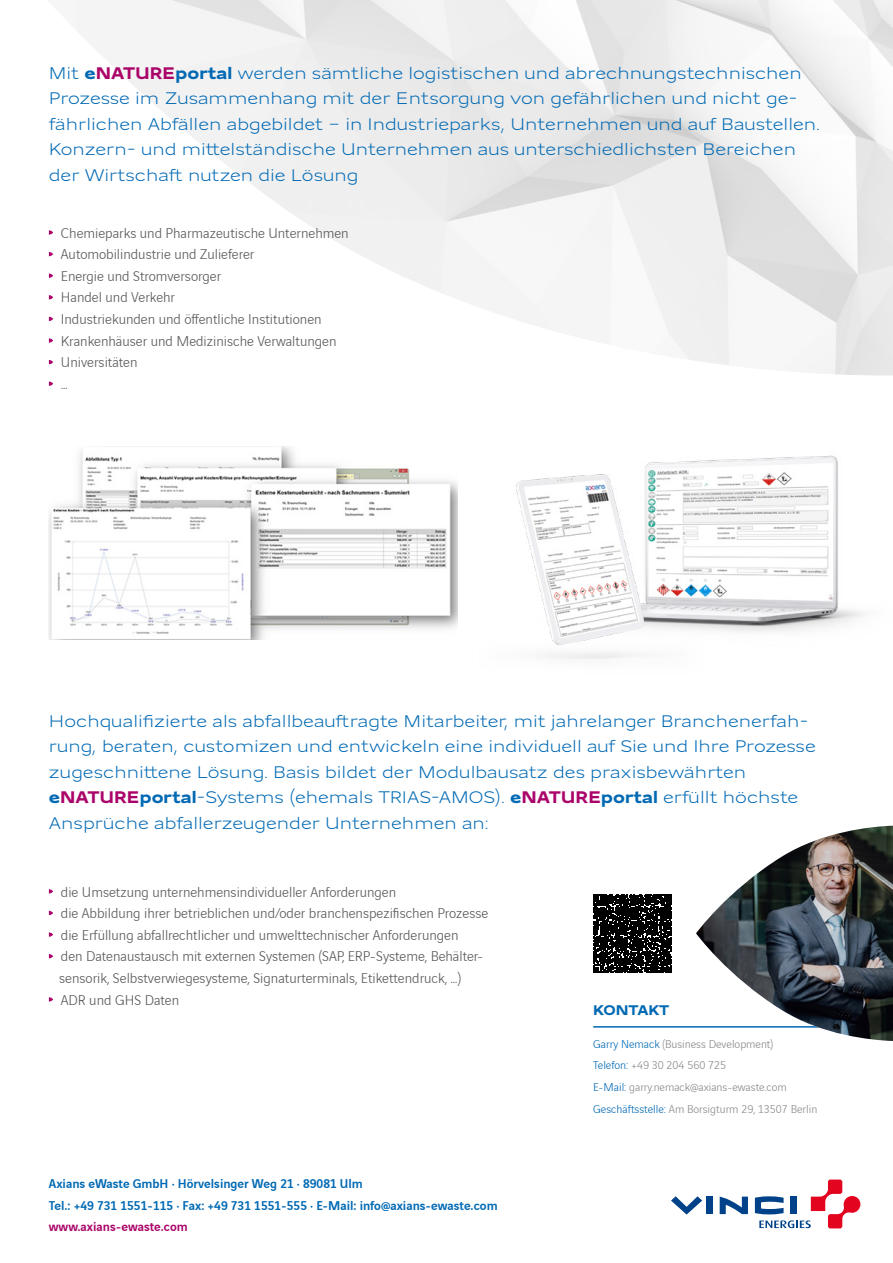
<style>
.page{position:relative;width:893px;height:1263px;background:#fff}
.page>*{position:absolute;margin:0;border:0;box-sizing:border-box;transform-origin:0 0}
.t1{font:300 18px/25.5px "Vinci Sans Expanded";color:#0069b4}
.t2{font:300 15px/21.6px "Vinci Sans";color:#575756}
.t3{font:700 15px "Vinci Sans Expanded";letter-spacing:-.01em;color:#0069b4}
.t4{font:500 13.5px/21.6px "Vinci Sans";color:#0069b4}
.t5{font:500 13.5px "Vinci Sans";color:#aa0469}
.t6{font:300 12px/21.6px "Vinci Sans";color:#878787}
.s1{font-weight:700}
.s2{font-weight:700;color:#aa0469}
.s3{color:#0069b4}
</style>
<div class="page">
<svg style="left:49px;top:889px;width:4px;height:4px"></svg>
<svg style="left:49px;top:911px;width:4px;height:4px"></svg>
<svg style="left:49px;top:932px;width:4px;height:5px"></svg>
<svg style="left:49px;top:954px;width:4px;height:4px"></svg>
<svg style="left:49px;top:997px;width:4px;height:4px"></svg>
<img style="left:77px;top:0;width:816px;height:359px">
<div style="left:706px;top:1196px;width:7px;height:18px;background:#004289"></div>
<svg style="left:720px;top:1196px;width:28px;height:18px"></svg>
<svg style="left:671px;top:1196px;width:31px;height:18px"></svg>
<svg style="left:755px;top:1179px;width:105px;height:49px"></svg>
<hr style="left:593px;top:1026px;width:226px;height:2px;background:#0069b4">
<img style="left:696px;top:826px;width:197px;height:215px">
<svg style="left:49px;top:230px;width:4px;height:5px"></svg>
<svg style="left:49px;top:252px;width:4px;height:4px"></svg>
<svg style="left:49px;top:273px;width:4px;height:5px"></svg>
<svg style="left:49px;top:295px;width:4px;height:4px"></svg>
<svg style="left:49px;top:317px;width:4px;height:4px"></svg>
<svg style="left:49px;top:338px;width:4px;height:5px"></svg>
<svg style="left:49px;top:360px;width:4px;height:4px"></svg>
<svg style="left:49px;top:381px;width:4px;height:5px"></svg>
<img style="left:49px;top:446px;width:384px;height:193px">
<svg style="left:594px;top:894px;width:78px;height:78px;background:#1b1b1b"></svg>
<img style="left:433px;top:359px;width:460px;height:300px">
<p class="t1" style="left:49px;top:59px;width:773px">Mit <span class="s1">e</span><span class="s2">NATURE</span><span class="s1">portal</span> werden sämtliche logistischen und abrechnungstechnischen Prozesse im Zusammenhang mit der Entsorgung von gefährlichen und nicht ge&shy;fährlichen Abfällen abgebildet – in Industrieparks, Unternehmen und auf Baustellen.<br>Konzern- und mittelständische Unternehmen aus unterschiedlichsten Bereichen der Wirtschaft nutzen die Lösung</p>
<p class="t2" style="left:61px;top:221px;width:289px">Chemieparks und Pharmazeutische Unternehmen<br>Automobilindustrie und Zulieferer<br>Energie und Stromversorger<br>Handel und Verkehr<br>Industriekunden und öffentliche Institutionen<br>Krankenhäuser und Medizinische Verwaltungen<br>Universitäten<br>…</p>
<p class="t1" style="left:49px;top:707px;width:768px">Hochqualifizierte als abfallbeauftragte Mitarbeiter, mit jahrelanger Branchenerfah&shy;rung, beraten, customizen und entwickeln eine individuell auf Sie und Ihre Prozesse zugeschnittene Lösung. Basis bildet der Modulbausatz des praxisbewährten <span class="s1">e</span><span class="s2">NATURE</span><span class="s1">portal</span>-Systems (ehemals TRIAS-AMOS). <span class="s1">e</span><span class="s2">NATURE</span><span class="s1">portal</span> erfüllt höchste Ansprüche abfallerzeugender Unternehmen an:</p>
<p class="t2" style="left:59px;top:879px;width:431px">die Umsetzung unternehmensindividueller Anforderungen<br>die Abbildung ihrer betrieblichen und/oder branchenspezifischen Prozesse die Erfüllung abfallrechtlicher und umwelttechnischer Anforderungen<br>den Datenaustausch mit externen Systemen (SAP, ERP-Systeme, Behälter&shy;sensorik, Selbstverwiegesysteme, Signaturterminals, Etikettendruck, …)<br>ADR und GHS Daten</p>
<p class="t4" style="left:49px;top:1172px;width:450px">Axians eWaste GmbH · Hörvelsinger Weg 21 · 89081 Ulm<br>Tel.: +49 731 1551-115 · Fax: +49 731 1551-555 · E-Mail: info@axians-ewaste.com</p>
<p class="t5" style="left:49px;top:1216px;width:140px">www.axians-ewaste.com</p>
<p class="t3" style="left:593px;top:999px;width:78px">KONTAKT</p>
<p class="t6" style="left:593px;top:1032px;width:226px"><span class="s3">Garry Nemack</span> (Business Development)<br><span class="s3">Telefon:</span> +49 30 204 560 725<br><span class="s3">E-Mail:</span> garry.nemack@axians-ewaste.com <span class="s3">Geschäftsstelle:</span> Am Borsigturm 29, 13507 Berlin</p>
</div>
